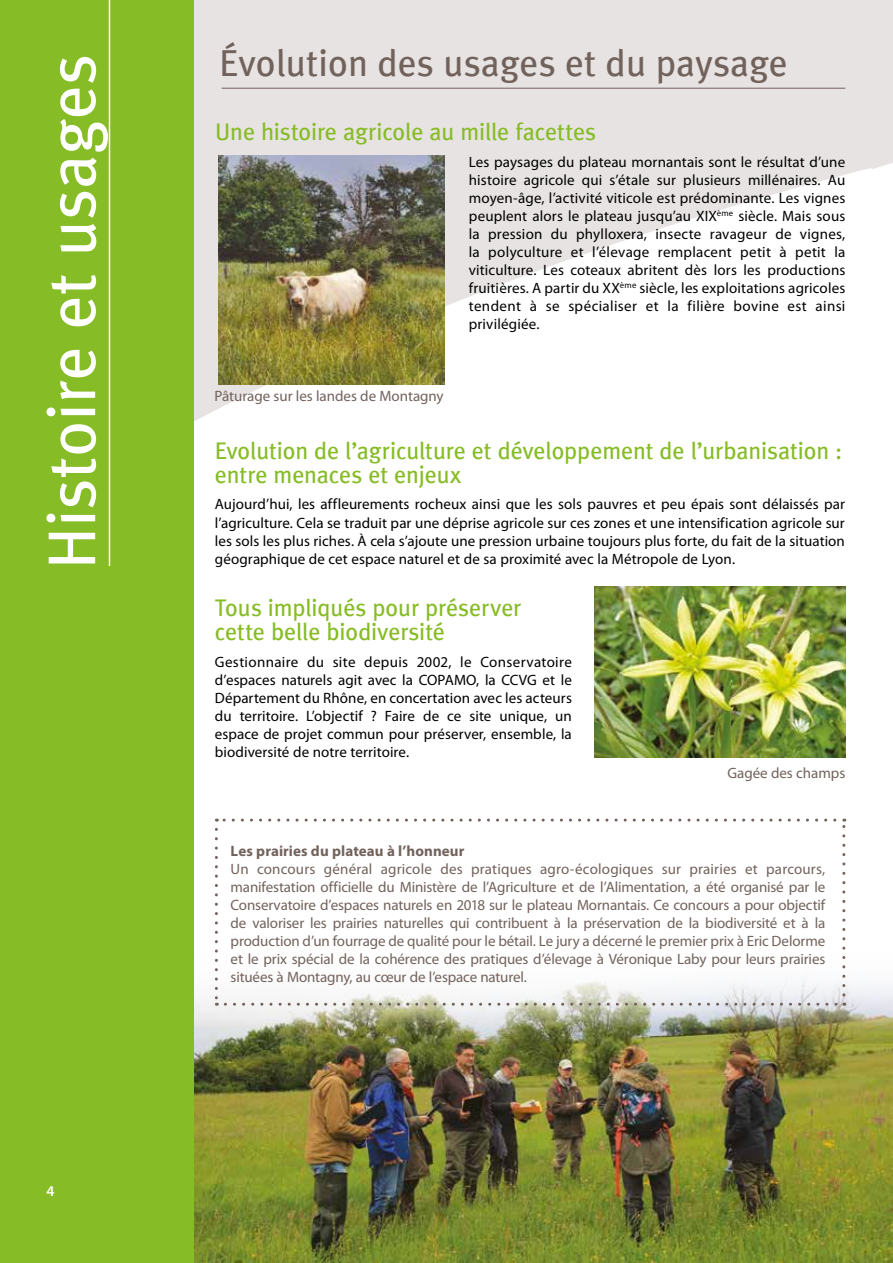
<style>
.page{position:relative;width:893px;height:1263px;background:#fff}
.page>*{position:absolute;margin:0;border:0;box-sizing:border-box;transform-origin:0 0}
.t1{font:67.5px "Meta Plus";color:#fff}
.t2{font:37.5px "Meta Plus";color:#72625c}
.t3{font:24px/24px "Meta Plus";letter-spacing:-.005em;color:#86bc25}
.t4{font:15px/18px "Myriad Pro";letter-spacing:.005em;color:#000;text-align:justify}
.t5{font:15px/18px "Myriad Pro";letter-spacing:-.005em;color:#72625c;text-align:justify}
.t6{font:700 15px "Myriad Pro";letter-spacing:.005em;color:#72625c}
.t7{font:600 15px "Myriad Pro";color:#fff}
</style>
<div class="page">
<svg style="left:194px;top:0;width:699px;height:421px;fill:#e7e3e2"></svg>
<img style="left:194px;top:947px;width:699px;height:316px">
<img style="left:594px;top:586px;width:251px;height:171px">
<hr style="left:222px;top:88px;width:623px;height:1px;background:#72625c">
<div style="left:0;top:0;width:194px;height:1263px;background:#86bc25"></div>
<svg style="left:215px;top:829px;width:3px;height:177px"></svg>
<svg style="left:225px;top:1003px;width:620px;height:3px"></svg>
<svg style="left:842px;top:819px;width:3px;height:176px"></svg>
<svg style="left:216px;top:819px;width:619px;height:3px"></svg>
<hr style="left:109px;top:0;width:1px;height:566px;background:#fff">
<img style="left:219px;top:155px;width:225px;height:229px">
<h1 class="t1" style="left:33px;top:569px;width:517px;rotate:-90deg">Histoire et usages</h1>
<p class="t7" style="left:46px;top:1183px;width:10px">4</p>
<h2 class="t2" style="left:219px;top:41px;width:570px">Évolution des usages et du paysage</h2>
<h3 class="t3" style="left:215px;top:119px;width:382px">Une histoire agricole au mille facettes</h3>
<p class="t5" style="left:214px;top:387px;width:231px">Pâturage sur les landes de Montagny</p>
<p class="t4" style="left:469px;top:153px;width:378px">Les paysages du plateau mornantais sont le résultat d’une histoire agricole qui s’étale sur plusieurs millénaires. Au moyen-âge, l’activité viticole est prédominante. Les vignes peuplent alors le plateau jusqu’au XIX<sup>ème</sup> siècle. Mais sous la pression du phylloxera, insecte ravageur de vignes, la polyculture et l’élevage remplacent petit à petit la viticulture. Les coteaux abritent dès lors les productions fruitières. A partir du XX<sup>ème</sup> siècle, les exploitations agricoles tendent à se spécialiser et la filière bovine est ainsi privilégiée.</p>
<h3 class="t3" style="left:215px;top:438px;width:629px">Evolution de l’agriculture et développement de l’urbanisation : entre menaces et enjeux</h3>
<p class="t4" style="left:215px;top:496px;width:632px">Aujourd’hui, les affleurements rocheux ainsi que les sols pauvres et peu épais sont délaissés par l’agriculture. Cela se traduit par une déprise agricole sur ces zones et une intensification agricole sur les sols les plus riches. À cela s’ajoute une pression urbaine toujours plus forte, du fait de la situation géographique de cet espace naturel et de sa proximité avec la Métropole de Lyon.</p>
<h3 class="t3" style="left:215px;top:596px;width:308px">Tous impliqués pour préserver cette belle biodiversité</h3>
<p class="t4" style="left:215px;top:653px;width:359px">Gestionnaire du site depuis 2002, le Conservatoire d’espaces naturels agit avec la COPAMO, la CCVG et le Département du Rhône, en concertation avec les acteurs du territoire. L’objectif ? Faire de ce site unique, un espace de projet commun pour préserver, ensemble, la biodiversité de notre territoire.</p>
<p class="t5" style="left:727px;top:764px;width:119px">Gagée des champs</p>
<p class="t6" style="left:231px;top:842px;width:235px">Les prairies du plateau à l’honneur</p>
<p class="t5" style="left:231px;top:860px;width:596px">Un concours général agricole des pratiques agro-écologiques sur prairies et parcours, manifestation officielle du Ministère de l’Agriculture et de l’Alimentation, a été organisé par le Conservatoire d’espaces naturels en 2018 sur le plateau Mornantais. Ce concours a pour objectif de valoriser les prairies naturelles qui contribuent à la préservation de la biodiversité et à la production d’un fourrage de qualité pour le bétail. Le jury a décerné le premier prix à Eric Delorme et le prix spécial de la cohérence des pratiques d’élevage à Véronique Laby pour leurs prairies situées à Montagny, au cœur de l’espace naturel.</p>
</div>
